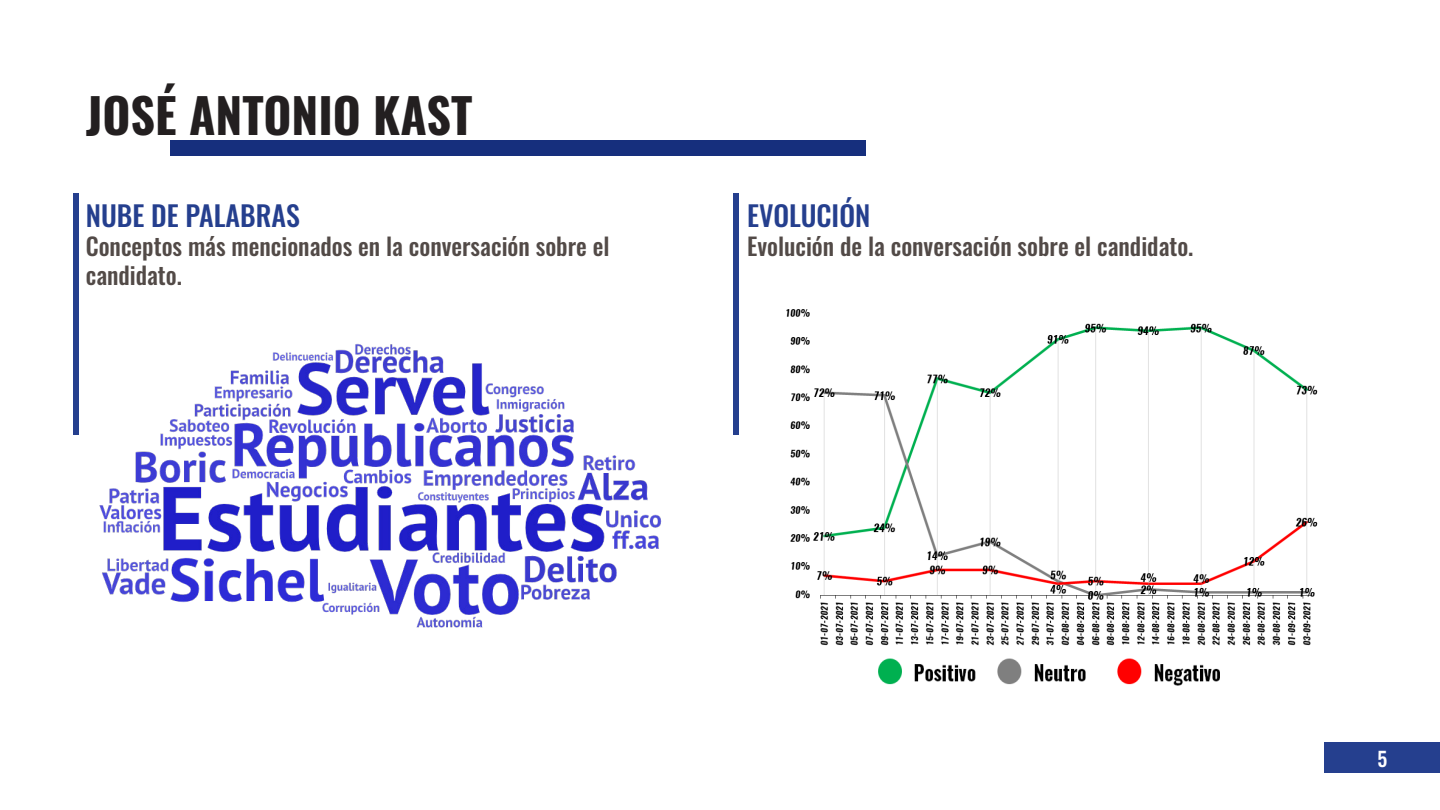
<style>
.page{position:relative;width:1440px;height:810px;background:#fff}
.page>*{position:absolute;margin:0;border:0;box-sizing:border-box;transform-origin:0 0}
.t1{font:700 48px "Oswald";color:#231f20}
.t2{font:500 28px "Oswald";color:#253f8e}
.t3{font:500 24px/28.8px "Oswald";color:#524a47}
.t4{font:500 20px "Oswald";color:#fff}
</style>
<div class="page">
<div style="left:170px;top:140px;width:695px;height:16px;background:#162f7d"></div>
<div style="left:73px;top:194px;width:5px;height:241px;background:#253f8e"></div>
<div style="left:733px;top:194px;width:5px;height:241px;background:#253f8e"></div>
<div style="left:1325px;top:743px;width:115px;height:30px;background:#253f8e"></div>
<img style="left:99px;top:343px;width:563px;height:285px">
<img style="left:786px;top:309px;width:532px;height:337px">
<img style="left:878px;top:658px;width:342px;height:28px">
<p class="t1" style="left:86px;top:90px;width:388px">JOSÉ ANTONIO KAST</p>
<p class="t2" style="left:86px;top:201px;width:216px">NUBE DE PALABRAS</p>
<p class="t3" style="left:86px;top:233px;width:525px">Conceptos más mencionados en la conversación sobre el candidato.</p>
<p class="t2" style="left:747px;top:201px;width:125px">EVOLUCIÓN</p>
<p class="t3" style="left:747px;top:233px;width:448px">Evolución de la conversación sobre el candidato.</p>
<p class="t4" style="left:1377px;top:748px;width:11px">5</p>
</div>
